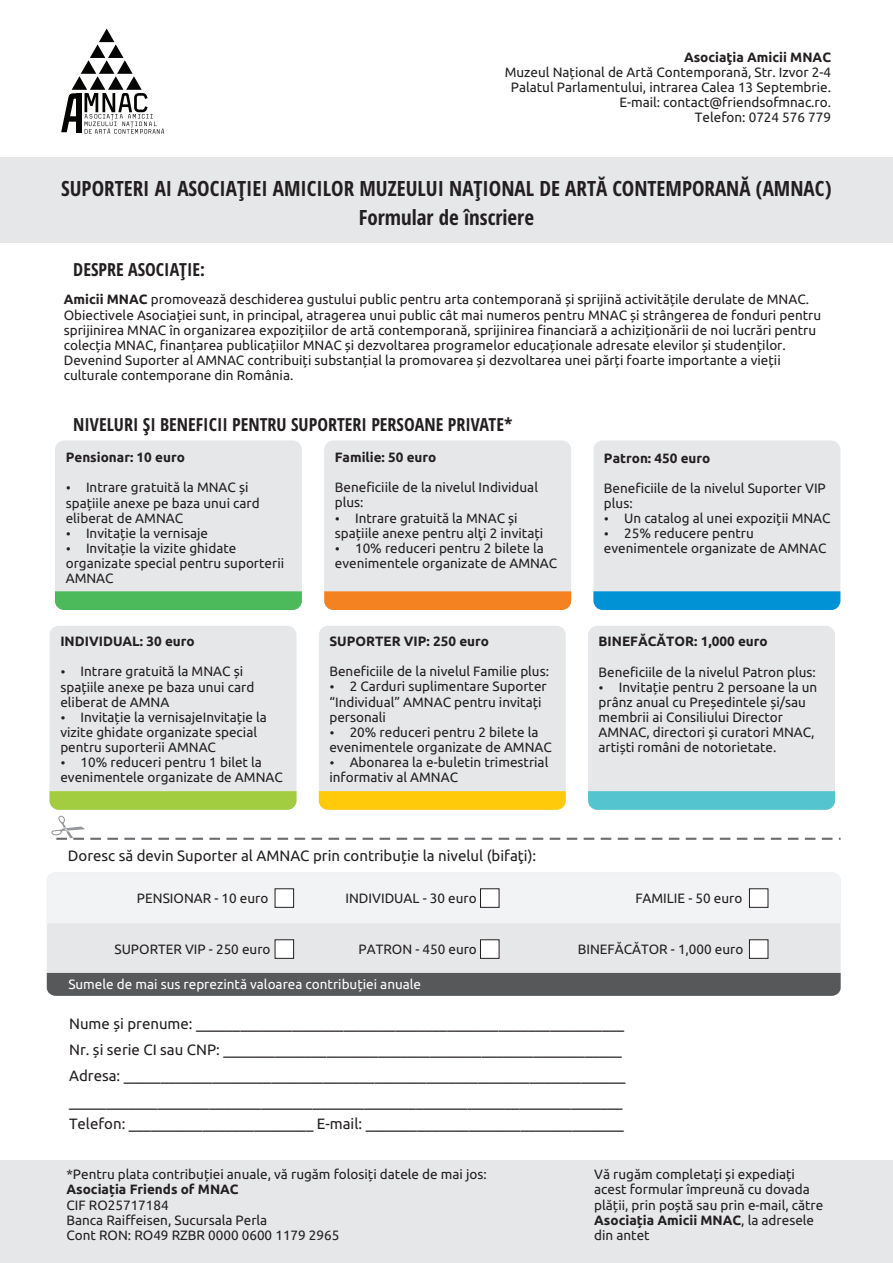
<style>
.page{position:relative;width:893px;height:1263px;background:#fff}
.page>*{position:absolute;margin:0;border:0;box-sizing:border-box;transform-origin:0 0}
.t1{font:700 condensed 21px/28.7px "Open Sans";color:#231f20;text-align:center}
.t2{font:700 condensed 18px "Open Sans";color:#231f20}
.t3{font:15px/26.1px "Ubuntu";color:#231f20}
.t4{font:13.5px/15.1px "Ubuntu";color:#231f20}
.t5{font:700 13.5px "Ubuntu";color:#231f20}
.t6{font:13.5px "Ubuntu";color:#fff}
.t7{font:11.55px "Wingdings";color:#231f20}
.s1{font-weight:700}
</style>
<div class="page">
<div style="left:0;top:158px;width:893px;height:85px;background:#e6e7e9"></div>
<div style="left:0;top:1160px;width:893px;height:103px;background:#e6e7e9"></div>
<svg style="left:55px;top:440px;width:785px;height:162px;fill:#e6e7e9"></svg>
<div style="left:50px;top:626px;width:785px;height:177px;background:#e6e7e9"></div>
<div style="left:47px;top:872px;width:794px;height:124px;background:#e6e7e9;border-radius:9px"></div>
<div style="left:47px;top:973px;width:794px;height:23px;background:#57585a"></div>
<div style="left:324px;top:591px;width:247px;height:19px;background:#f58220"></div>
<svg style="left:319px;top:791px;width:247px;height:19px"></svg>
<div style="left:593px;top:591px;width:247px;height:19px;background:#0092d5"></div>
<svg style="left:588px;top:791px;width:247px;height:19px"></svg>
<div style="left:55px;top:591px;width:247px;height:19px;background:#4cb95b"></div>
<svg style="left:50px;top:791px;width:246px;height:19px"></svg>
<svg style="left:51px;top:816px;width:790px;height:24px"></svg>
<svg style="left:275px;top:939px;width:19px;height:20px"></svg>
<svg style="left:480px;top:939px;width:19px;height:20px"></svg>
<div style="left:47px;top:872px;width:794px;height:51px;background:#f2f3f4"></div>
<svg style="left:749px;top:939px;width:19px;height:20px"></svg>
<svg style="left:61px;top:29px;width:103px;height:105px"></svg>
<svg style="left:67px;top:532px;width:3px;height:18px"></svg>
<svg style="left:605px;top:517px;width:3px;height:19px"></svg>
<p class="t5" style="left:684px;top:51px;width:149px">Asociaţia Amicii MNAC</p>
<p class="t4" style="left:505px;top:65px;width:328px;text-align:right">Muzeul Național de Artă Contemporană, Str. Izvor 2-4<br>Palatul Parlamentului, intrarea Calea 13 Septembrie.<br>E-mail: contact@friendsofmnac.ro.<br>Telefon: 0724 576 779</p>
<h1 class="t1" style="left:61px;top:176px;width:772px">SUPORTERI AI ASOCIAŢIEI AMICILOR MUZEULUI NAŢIONAL DE ARTĂ CONTEMPORANĂ (AMNAC)<br>Formular de înscriere</h1>
<h2 class="t2" style="left:73px;top:262px;width:133px">DESPRE ASOCIAŢIE:</h2>
<p class="t4" style="left:64px;top:293px;width:759px"><span class="s1">Amicii MNAC</span> promovează deschiderea gustului public pentru arta contemporană și sprijină activitățile derulate de MNAC.<br>Obiectivele Asociației sunt, in principal, atragerea unui public cât mai numeros pentru MNAC și strângerea de fonduri pentru sprijinirea MNAC în organizarea expozițiilor de artă contemporană, sprijinirea financiară a achiziționării de noi lucrări pentru colecția MNAC, finanțarea publicațiilor MNAC și dezvoltarea programelor educaționale adresate elevilor și studenților.<br>Devenind Suporter al AMNAC contribuiți substanțial la promovarea și dezvoltarea unei părți foarte importante a vieții culturale contemporane din România.</p>
<h2 class="t2" style="left:73px;top:417px;width:441px">NIVELURI ŞI BENEFICII PENTRU SUPORTERI PERSOANE PRIVATE*</h2>
<p class="t5" style="left:66px;top:452px;width:121px">Pensionar: 10 euro</p>
<p class="t4" style="left:66px;top:481px;width:195px">•Intrare gratuită la MNAC și spațiile anexe pe baza unui card eliberat de AMNAC</p>
<p class="t4" style="left:86px;top:526px;width:124px">Invitație la vernisaje</p>
<p class="t4" style="left:86px;top:541px;width:152px">Invitație la vizite ghidate</p>
<p class="t4" style="left:66px;top:557px;width:220px">organizate special pentru suporterii</p>
<p class="t4" style="left:66px;top:572px;width:49px">AMNAC</p>
<p class="t5" style="left:60px;top:636px;width:136px">INDIVIDUAL: 30 euro</p>
<p class="t4" style="left:60px;top:665px;width:195px">•Intrare gratuită la MNAC și spațiile anexe pe baza unui card eliberat de AMNA</p>
<p class="t4" style="left:60px;top:710px;width:208px">•Invitație la vernisajeInvitație la vizite ghidate organizate special pentru suporterii AMNAC</p>
<p class="t4" style="left:60px;top:756px;width:224px">•10% reduceri pentru 1 bilet la evenimentele organizate de AMNAC</p>
<p class="t5" style="left:335px;top:452px;width:103px">Familie: 50 euro</p>
<p class="t4" style="left:335px;top:481px;width:205px">Beneficiile de la nivelul Individual plus:</p>
<p class="t4" style="left:335px;top:511px;width:184px">•Intrare gratuită la MNAC și</p>
<p class="t7" style="left:335px;top:544px;width:36px">•</p>
<p class="t4" style="left:335px;top:526px;width:210px">spațiile anexe pentru alţi 2 invitați</p>
<p class="t4" style="left:355px;top:541px;width:190px">10% reduceri pentru 2 bilete la</p>
<p class="t4" style="left:335px;top:556px;width:224px">evenimentele organizate de AMNAC</p>
<p class="t5" style="left:329px;top:635px;width:161px">SUPORTER VIP: 250 euro</p>
<p class="t4" style="left:329px;top:665px;width:221px">Beneficiile de la nivelul Familie plus:</p>
<p class="t4" style="left:329px;top:680px;width:219px">•2 Carduri suplimentare Suporter “Individual” AMNAC pentru invitați personali</p>
<p class="t4" style="left:329px;top:725px;width:224px">•20% reduceri pentru 2 bilete la evenimentele organizate de AMNAC</p>
<p class="t4" style="left:329px;top:755px;width:220px">•Abonarea la e-buletin trimestrial informativ al AMNAC</p>
<p class="t3" style="left:68px;top:843px;width:470px">Doresc să devin Suporter al AMNAC prin contribuție la nivelul (bifaţi):</p>
<p class="t5" style="left:604px;top:452px;width:108px">Patron: 450 euro</p>
<p class="t4" style="left:604px;top:481px;width:223px">Beneficiile de la nivelul Suporter VIP plus:</p>
<p class="t4" style="left:624px;top:511px;width:208px">Un catalog al unei expoziții MNAC</p>
<p class="t4" style="left:624px;top:527px;width:131px">25% reducere pentru</p>
<p class="t4" style="left:604px;top:542px;width:224px">evenimentele organizate de AMNAC</p>
<p class="t5" style="left:599px;top:636px;width:171px">BINEFĂCĂTOR: 1,000 euro</p>
<p class="t4" style="left:599px;top:665px;width:219px">Beneficiile de la nivelul Patron plus:</p>
<p class="t4" style="left:599px;top:680px;width:220px">•Invitație pentru 2 persoane la un prânz anual cu Președintele și/sau membrii ai Consiliului Director AMNAC, directori și curatori MNAC, artiști români de notorietate.</p>
<p class="t4" style="left:137px;top:891px;width:133px">PENSIONAR - 10 euro</p>
<p class="t4" style="left:345px;top:891px;width:133px">INDIVIDUAL - 30 euro</p>
<p class="t4" style="left:635px;top:891px;width:109px">FAMILIE - 50 euro</p>
<p class="t4" style="left:359px;top:942px;width:120px">PATRON - 450 euro</p>
<p class="t4" style="left:578px;top:942px;width:167px">BINEFĂCĂTOR - 1,000 euro</p>
<p class="t4" style="left:114px;top:942px;width:158px">SUPORTER VIP - 250 euro</p>
<p class="t6" style="left:68px;top:978px;width:354px">Sumele de mai sus reprezintă valoarea contribuției anuale</p>
<p class="t3" style="left:69px;top:1011px;width:558px">Nume și prenume: __________________________________________________________ Nr. și serie CI sau CNP: ______________________________________________________ Adresa: ____________________________________________________________________ ___________________________________________________________________________</p>
<p class="t3" style="left:69px;top:1111px;width:556px">Telefon: _________________________ E-mail: ___________________________________</p>
<p class="t4" style="left:66px;top:1168px;width:422px">*Pentru plata contribuției anuale, vă rugăm folosiți datele de mai jos:</p>
<p class="t5" style="left:66px;top:1184px;width:174px">Asociația Friends of MNAC</p>
<p class="t4" style="left:66px;top:1198px;width:274px">CIF RO25717184<br>Banca Raiffeisen, Sucursala Perla<br>Cont RON: RO49 RZBR 0000 0600 1179 2965</p>
<p class="t4" style="left:594px;top:1168px;width:231px">Vă rugăm completați și expediați acest formular împreună cu dovada plății, prin poștă sau prin e-mail, către<br><span class="s1">Asociația Amicii MNAC</span>, la adresele din antet</p>
</div>
